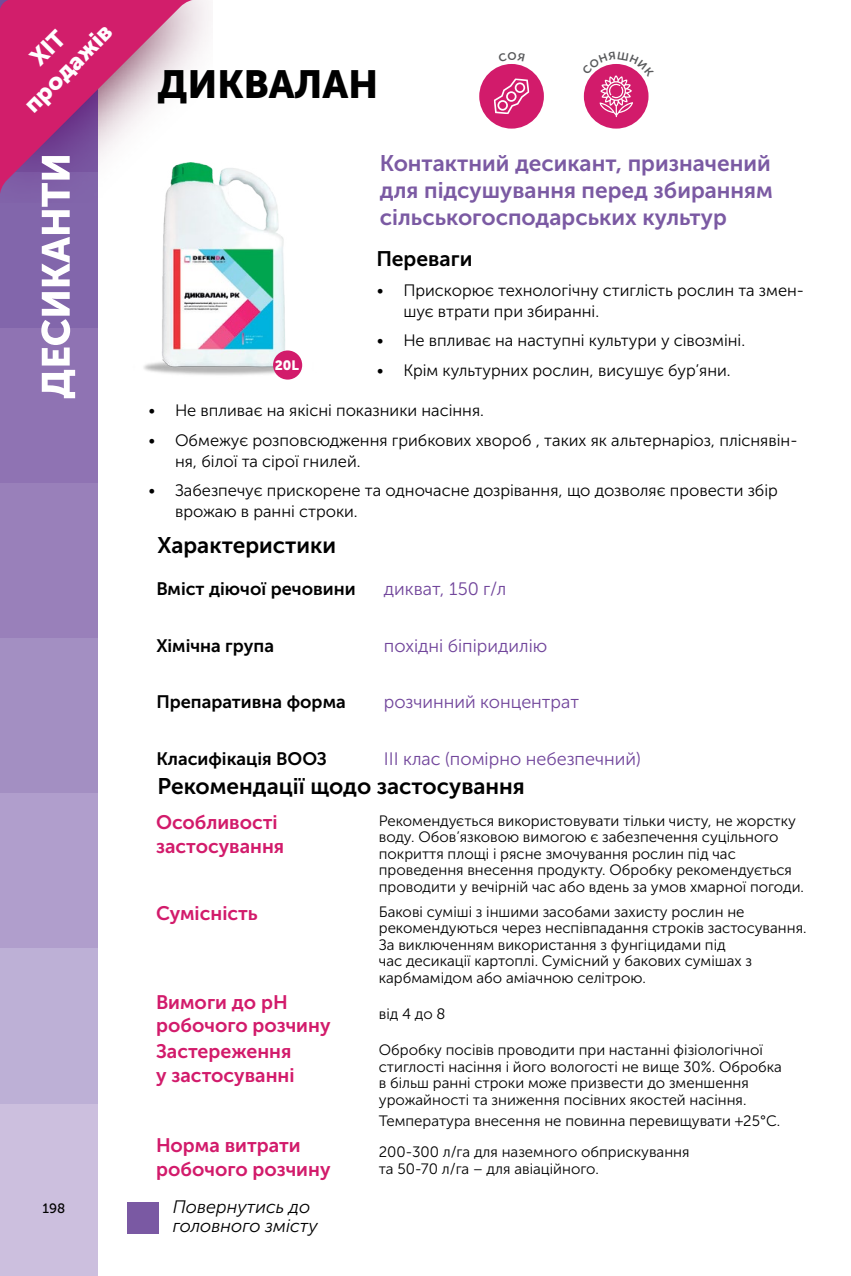
<style>
.page{position:relative;width:851px;height:1276px;background:#fff}
.page>*{position:absolute;margin:0;border:0;box-sizing:border-box;transform-origin:0 0}
.t1{font:39px "Museo Sans Cyrl 900";color:#000}
.t2{font:23.7px/28.5px "Museo Sans Cyrl 900";color:#fff;text-align:center}
.t3{font:22.5px/27px "Museo Sans Cyrl 700";color:#7b5aa3;text-align:justify}
.t4{font:22.5px "Museo Sans Cyrl 700";color:#000}
.t5{font:21px "Museo Sans Cyrl 700";color:#000}
.t6{font:19.5px/23.4px "Museo Sans Cyrl 700";color:#d21b6b}
.t7{font:18px "Museo Sans Cyrl 300";color:#71459b}
.t8{font:18px "Museo Sans Cyrl 700";color:#000}
.t9{font:italic 18px/19.5px "Museo Sans Cyrl 300";color:#000}
.t10{font:16.5px/21px "Museo Sans Cyrl 300";color:#000}
.t11{font:15px/16.5px "Museo Sans Cyrl 300";color:#000}
.t12{font:13.5px "Museo Sans Cyrl 500";color:#000}
.t13{font:13.5px "Museo Sans Cyrl 900";color:#fff}
</style>
<div class="page">
<div style="left:0;top:328px;width:98px;height:155px;background:#8f73b3"></div>
<div style="left:0;top:483px;width:98px;height:155px;background:#9980ba"></div>
<div style="left:0;top:638px;width:98px;height:155px;background:#a38fc2"></div>
<div style="left:0;top:793px;width:98px;height:155px;background:#b09ecc"></div>
<div style="left:0;top:948px;width:98px;height:156px;background:#bdb0d6"></div>
<div style="left:0;top:1104px;width:98px;height:172px;background:#ccbfde"></div>
<div style="left:128px;top:1202px;width:31px;height:31px;background:#7a59a3"></div>
<img style="left:199px;top:168px;width:104px;height:209px">
<div style="left:583px;top:64px;width:65px;height:65px;background:#d21b6b;border-radius:50%"></div>
<div style="left:479px;top:64px;width:65px;height:65px;background:#d21b6b;border-radius:50%"></div>
<svg style="left:494px;top:78px;width:35px;height:36px"></svg>
<div style="left:273px;top:350px;width:29px;height:29px;background:#d21b6b;border-radius:50%"></div>
<img style="left:199px;top:0;width:14px;height:203px">
<svg style="left:0;top:0;width:199px;height:398px"></svg>
<svg style="left:583px;top:64px;width:66px;height:53px"></svg>
<h2 class="t2" style="left:-2px;top:78px;width:115px;rotate:-45deg">ХІТ продажів</h2>
<h1 class="t1" style="left:158px;top:62px;width:222px">ДИКВАЛАН</h1>
<p class="t13" style="left:275px;top:358px;width:26px">20L</p>
<h3 class="t3" style="left:380px;top:150px;width:394px">Контактний десикант, призначений для підсушування перед збиранням сільськогосподарських культур</h3>
<h3 class="t5" style="left:376px;top:247px;width:98px">Переваги</h3>
<p class="t10" style="left:403px;top:279px;width:402px;text-indent:-27px">• Прискорює технологічну стиглість рослин та змен&shy;шує втрати при збиранні.</p>
<p class="t10" style="left:376px;top:330px;width:370px">• Не впливає на наступні культури у сівозміні.</p>
<p class="t10" style="left:376px;top:359px;width:356px">• Крім культурних рослин, висушує бур’яни.</p>
<p class="t10" style="left:148px;top:400px;width:337px">• Не впливає на якісні показники насіння.</p>
<p class="t10" style="left:175px;top:430px;width:624px;text-indent:-27px">• Обмежує розповсюдження грибкових хвороб , таких як альтернаріоз, пліснявін&shy;ня, білої та сірої гнилей.</p>
<p class="t10" style="left:175px;top:480px;width:604px;text-indent:-27px">• Забезпечує прискорене та одночасне дозрівання, що дозволяє провести збір врожаю в ранні строки.</p>
<h3 class="t4" style="left:157px;top:533px;width:180px">Характеристики</h3>
<p class="t8" style="left:156px;top:579px;width:201px">Вміст діючої речовини</p>
<p class="t7" style="left:384px;top:579px;width:124px">дикват, 150 г/л</p>
<p class="t8" style="left:156px;top:636px;width:119px">Хімічна група</p>
<p class="t7" style="left:384px;top:636px;width:165px">похідні біпіридилію</p>
<p class="t8" style="left:156px;top:692px;width:191px">Препаративна форма</p>
<p class="t7" style="left:384px;top:692px;width:196px">розчинний концентрат</p>
<p class="t8" style="left:156px;top:748px;width:172px">Класифікація ВООЗ</p>
<p class="t7" style="left:384px;top:748px;width:258px">ІІІ клас (помірно небезпечний)</p>
<h3 class="t4" style="left:157px;top:774px;width:369px">Рекомендації щодо застосування</h3>
<h3 class="t6" style="left:156px;top:810px;width:130px">Особливості застосування</h3>
<p class="t11" style="left:379px;top:812px;width:426px">Рекомендується використовувати тільки чисту, не жорстку воду. Обов’язковою вимогою є забезпечення суцільного покриття площі і рясне змочування рослин під час проведення внесення продукту. Обробку рекомендується проводити у вечірній час або вдень за умов хмарної погоди.</p>
<h3 class="t6" style="left:156px;top:901px;width:103px">Сумісність</h3>
<p class="t11" style="left:379px;top:903px;width:429px">Бакові суміші з іншими засобами захисту рослин не рекомендуються через неспівпадання строків застосування.<br>За виключенням використання з фунгіцидами під<br>час десикації картоплі. Сумісний у бакових сумішах з карбмамідом або аміачною селітрою.</p>
<h3 class="t6" style="left:156px;top:991px;width:176px;line-height:22.5px">Вимоги до рН робочого розчину</h3>
<p class="t11" style="left:379px;top:1005px;width:68px">від 4 до 8</p>
<h3 class="t6" style="left:156px;top:1040px;width:140px">Застереження у застосуванні</h3>
<p class="t11" style="left:379px;top:1041px;width:404px">Обробку посівів проводити при настанні фізіологічної стиглості насіння і його вологості не вище 30%. Обробка в більш ранні строки може призвести до зменшення урожайності та зниження посівних якостей насіння.</p>
<p class="t11" style="left:379px;top:1112px;width:403px">Температура внесення не повинна перевищувати +25°С.</p>
<h3 class="t6" style="left:156px;top:1133px;width:176px">Норма витрати робочого розчину</h3>
<p class="t11" style="left:379px;top:1143px;width:312px">200-300 л/га для наземного обприскування та 50-70 л/га – для авіаційного.</p>
<p class="t12" style="left:43px;top:1200px;width:24px">198</p>
<p class="t9" style="left:173px;top:1197px;width:147px">Повернутись до головного змісту</p>
</div>
